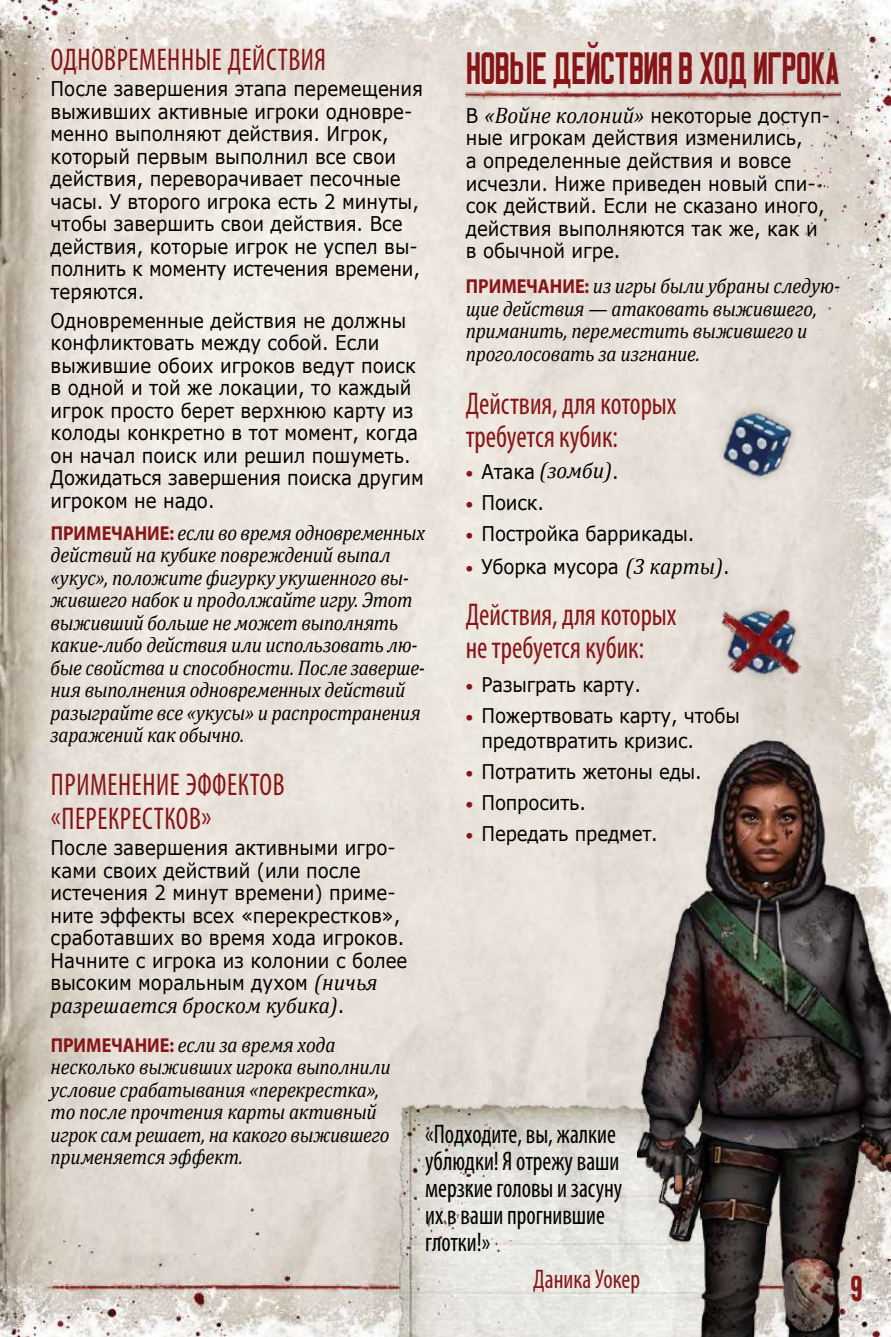
<style>
.page{position:relative;width:891px;height:1337px;background:#fff}
.page>*{position:absolute;margin:0;border:0;box-sizing:border-box;transform-origin:0 0}
.t1{font:45px "Matthan Sans NC";letter-spacing:-.01em;color:#871517;scale:.92 1}
.t2{font:condensed 31.5px/33.8px "Myriad Pro";letter-spacing:.005em;color:#871517;scale:.9 1}
.t3{font:31.5px "Headline HPLHS One";color:#871517}
.t4{font:condensed 27px/27px "Myriad Pro";color:#000;scale:.9 1}
.t5{font:condensed 27px "Myriad Pro";color:#871517;scale:.9 1}
.t6{font:italic 22.5px "Cambria";color:#000;scale:.95 1}
.t7{font:italic 21.38px/22.5px "Cambria";letter-spacing:-.015em;color:#000;scale:.9 1}
.t8{font:20.25px/22.5px "Verdana";color:#000;scale:.9 1}
.s1{font-family:"Cambria";font-style:italic;font-size:22.5px}
.s2{font-family:"Myriad Pro";font-weight:700;font-style:normal;font-size:20.25px;color:#871517}
.s3{font-family:"Myriad Pro";font-weight:900;font-style:normal;font-size:20.25px;color:#871517}
.s4{font-family:"Verdana";font-style:normal;font-size:20.25px}
.s5{font-family:"Myriad Pro";font-weight:900;color:#871517}
</style>
<div class="page">
<img style="left:0;top:0;width:891px;height:1336px">
<img style="left:394px;top:1102px;width:243px;height:234px">
<img style="left:637px;top:739px;width:254px;height:597px">
<img style="left:466px;top:76px;width:374px;height:33px">
<div style="left:718px;top:600px;width:87px;height:83px;background:#e3dbd4"></div>
<img style="left:721px;top:603px;width:80px;height:79px">
<div style="left:714px;top:402px;width:87px;height:84px;background:#e7e0d8"></div>
<img style="left:722px;top:408px;width:73px;height:76px">
<h1 class="t1" style="left:466px;top:41px;width:408px">НОВЫЕ ДЕЙСТВИЯ В ХОД ИГРОКА</h1>
<p class="t8" style="left:466px;top:104px;width:406px">В <span class="s1">«Войне колоний»</span> некоторые доступ&shy;ные игрокам действия изменились,<br>а определенные действия и вовсе исчезли. Ниже приведен новый спи&shy;сок действий. Если не сказано иного, действия выполняются так же, как и в обычной игре.</p>
<p class="t7" style="left:466px;top:274px;width:418px"><span class="s2">ПРИМЕЧАНИЕ:</span> из игры были убраны следую&shy;щие действия — атаковать выжившего, приманить, переместить выжившего и проголосовать за изгнание.</p>
<h2 class="t2" style="left:466px;top:386px;width:236px">Действия, для которых требуется кубик:</h2>
<p class="t6" style="left:466px;top:455px;width:163px"><span class="s3">•</span> <span class="s4">Атака</span> (зомби)<span class="s4">.</span></p>
<p class="t8" style="left:466px;top:491px;width:89px"><span class="s5">•</span> Поиск.</p>
<p class="t8" style="left:466px;top:522px;width:256px"><span class="s5">•</span> Постройка баррикады.</p>
<p class="t8" style="left:466px;top:555px;width:295px"><span class="s5">•</span> Уборка мусора <span class="s1">(3 карты)</span>.</p>
<h2 class="t2" style="left:466px;top:597px;width:236px">Действия, для которых не требуется кубик:</h2>
<p class="t8" style="left:466px;top:673px;width:196px"><span class="s5">•</span> Разыграть карту.</p>
<p class="t8" style="left:482px;top:703px;width:289px;line-height:24.8px;text-indent:-16px"><span class="s5">•</span> Пожертвовать карту, чтобы предотвратить кризис.</p>
<p class="t8" style="left:466px;top:760px;width:264px"><span class="s5">•</span> Потратить жетоны еды.</p>
<p class="t8" style="left:466px;top:791px;width:135px"><span class="s5">•</span> Попросить.</p>
<p class="t8" style="left:466px;top:822px;width:215px"><span class="s5">•</span> Передать предмет.</p>
<h2 class="t2" style="left:51px;top:42px;width:307px">ОДНОВРЕМЕННЫЕ ДЕЙСТВИЯ</h2>
<p class="t8" style="left:51px;top:77px;width:415px">После завершения этапа перемещения выживших активные игроки одновре&shy;менно выполняют действия. Игрок, который первым выполнил все свои действия, переворачивает песочные часы. У второго игрока есть 2 минуты, чтобы завершить свои действия. Все действия, которые игрок не успел вы&shy;полнить к моменту истечения времени, теряются.</p>
<p class="t8" style="left:51px;top:309px;width:416px">Одновременные действия не должны конфликтовать между собой. Если выжившие обоих игроков ведут поиск в одной и той же локации, то каждый игрок просто берет верхнюю карту из колоды конкретно в тот момент, когда он начал поиск или решил пошуметь.<br>Дожидаться завершения поиска другим игроком не надо.</p>
<p class="t7" style="left:51px;top:520px;width:418px"><span class="s2">ПРИМЕЧАНИЕ:</span> если во время одновременных действий на кубике повреждений выпал «укус», положите фигурку укушенного вы&shy;жившего набок и продолжайте игру. Этот выживший больше не может выполнять какие-либо действия или использовать лю&shy;бые свойства и способности. После заверше&shy;ния выполнения одновременных действий разыграйте все «укусы» и распространения заражений как обычно.</p>
<h2 class="t2" style="left:51px;top:767px;width:261px">ПРИМЕНЕНИЕ ЭФФЕКТОВ «ПЕРЕКРЕСТКОВ»</h2>
<p class="t8" style="left:51px;top:836px;width:398px">После завершения активными игро&shy;ками своих действий (или после истечения 2 минут времени) приме&shy;ните эффекты всех «перекрестков», сработавших во время хода игроков.<br>Начните с игрока из колонии с более высоким моральным духом <span class="s1">(ничья</span></p>
<p class="t6" style="left:51px;top:989px;width:311px">разрешается броском кубика)<span class="s4">.</span></p>
<p class="t7" style="left:51px;top:1032px;width:379px"><span class="s2">ПРИМЕЧАНИЕ:</span> если за время хода несколько выживших игрока выполнили условие срабатывания «перекрестка», то после прочтения карты активный игрок сам решает, на какого выжившего применяется эффект.</p>
<h3 class="t4" style="left:425px;top:1120px;width:220px">«Подходите, вы, жалкие ублюдки! Я отрежу ваши мерзкие головы и засуну их в ваши прогнившие глотки!»</h3>
<h3 class="t5" style="left:533px;top:1262px;width:120px">Даника Уокер</h3>
<h2 class="t3" style="left:851px;top:1273px;width:13px">9</h2>
</div>
